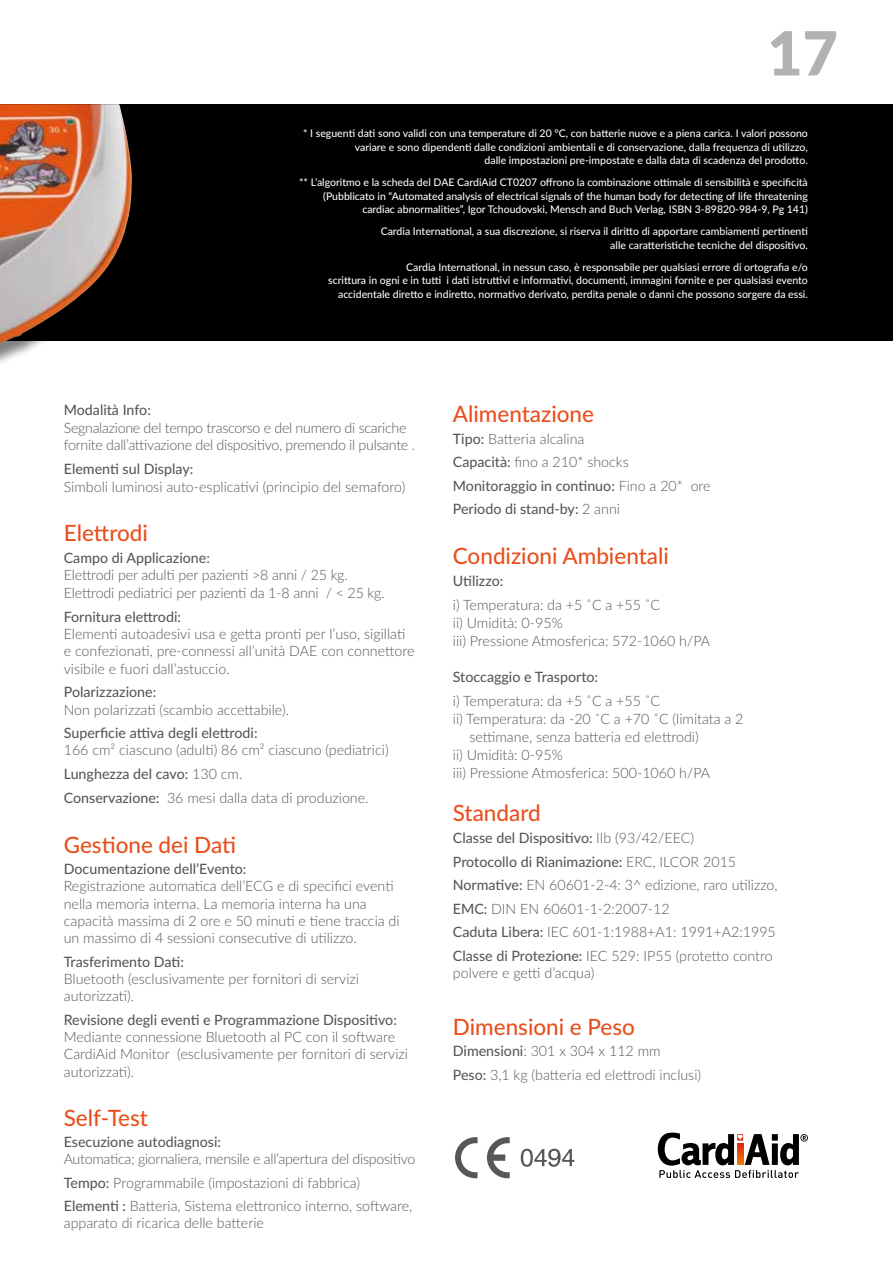
<style>
.page{position:relative;width:893px;height:1263px;background:#fff}
.page>*{position:absolute;margin:0;border:0;box-sizing:border-box;transform-origin:0 0}
.t1{font:900 60.75px "Lato";color:#b3b2b2}
.t2{font:500 22.5px "Lato";color:#e94e1b}
.t3{font:300 14.25px/17.2px "Lato";color:#575756}
.t4{font:500 14.25px/23.7px "Lato";color:#575756}
.t5{font:300 14.25px/17.2px "Lato";letter-spacing:-.02em;color:#575756}
.t6{font:500 10.5px/13.5px "Lato";color:#fff;text-align:right}
.s1{font-weight:500}
.s2{font-weight:300}
</style>
<div class="page">
<div style="left:0;top:104px;width:893px;height:236px;background:#000"></div>
<svg style="left:455px;top:1137px;width:55px;height:41px"></svg>
<svg style="left:521px;top:1149px;width:53px;height:18px"></svg>
<div style="left:0;top:104px;width:145px;height:281px;background:#000;opacity:.5"></div>
<img style="left:0;top:104px;width:132px;height:239px">
<svg style="left:658px;top:1132px;width:150px;height:46px"></svg>
<h1 class="t1" style="left:767px;top:8px;width:72px">17</h1>
<p class="t6" style="left:303px;top:126px;width:506px">* I seguenti dati sono validi con una temperature di 20 °C, con batterie nuove e a piena carica. I valori possono variare e sono dipendenti dalle condizioni ambientali e di conservazione, dalla frequenza di utilizzo,<br>dalle impostazioni pre-impostate e dalla data di scadenza del prodotto.</p>
<p class="t6" style="left:299px;top:175px;width:510px">** L’algoritmo e la scheda del DAE CardiAid CT0207 offrono la combinazione ottimale di sensibilità e specificità (Pubblicato in “Automated analysis of electrical signals of the human body for detecting of life threatening cardiac abnormalities”, Igor Tchoudovski, Mensch and Buch Verlag, ISBN 3-89820-984-9, Pg 141)</p>
<p class="t6" style="left:381px;top:224px;width:429px">Cardia International, a sua discrezione, si riserva il diritto di apportare cambiamenti pertinenti alle caratteristiche tecniche del dispositivo.</p>
<p class="t6" style="left:328px;top:260px;width:481px">Cardia International, in nessun caso, è responsabile per qualsiasi errore di ortografia e/o<br>scrittura in ogni e in tutti i dati istruttivi e informativi, documenti, immagini fornite e per qualsiasi evento accidentale diretto e indiretto, normativo derivato, perdita penale o danni che possono sorgere da essi.</p>
<p class="t4" style="left:64px;top:398px;width:89px">Modalità Info:</p>
<p class="t5" style="left:64px;top:418px;width:353px">Segnalazione del tempo trascorso e del numero di scariche fornite dall’attivazione del dispositivo, premendo il pulsante .</p>
<p class="t4" style="left:64px;top:456px;width:131px">Elementi sul Display:</p>
<p class="t3" style="left:64px;top:477px;width:343px">Simboli luminosi auto-esplicativi (principio del semaforo)</p>
<h2 class="t2" style="left:64px;top:517px;width:86px">Elettrodi</h2>
<p class="t4" style="left:64px;top:545px;width:148px">Campo di Applicazione:</p>
<p class="t3" style="left:64px;top:566px;width:323px;line-height:18px">Elettrodi per adulti per pazienti &gt;8 anni / 25 kg.<br>Elettrodi pediatrici per pazienti da 1-8 anni / &lt; 25 kg.</p>
<p class="t4" style="left:64px;top:604px;width:119px">Fornitura elettrodi:</p>
<p class="t3" style="left:64px;top:625px;width:352px">Elementi autoadesivi usa e getta pronti per l’uso, sigillati e confezionati, pre-connessi all’unità DAE con connettore visibile e fuori dall’astuccio.</p>
<p class="t4" style="left:64px;top:680px;width:94px">Polarizzazione:</p>
<p class="t3" style="left:64px;top:700px;width:227px">Non polarizzati (scambio accettabile).</p>
<p class="t4" style="left:64px;top:720px;width:195px">Superficie attiva degli elettrodi:</p>
<p class="t3" style="left:64px;top:738px;width:326px;line-height:23.7px">166 cm² ciascuno (adulti) 86 cm² ciascuno (pediatrici)<br><span class="s1">Lunghezza del cavo:</span> 130 cm.<br><span class="s1">Conservazione:</span> 36 mesi dalla data di produzione.</p>
<h2 class="t2" style="left:64px;top:828px;width:174px">Gestione dei Dati</h2>
<p class="t4" style="left:64px;top:856px;width:184px">Documentazione dell’Evento:</p>
<p class="t3" style="left:64px;top:877px;width:337px">Registrazione automatica dell’ECG e di specifici eventi nella memoria interna. La memoria interna ha una capacità massima di 2 ore e 50 minuti e tiene traccia di un massimo di 4 sessioni consecutive di utilizzo.</p>
<p class="t4" style="left:64px;top:949px;width:122px">Trasferimento Dati:</p>
<p class="t3" style="left:64px;top:970px;width:297px">Bluetooth (esclusivamente per fornitori di servizi autorizzati).</p>
<p class="t4" style="left:64px;top:1007px;width:335px">Revisione degli eventi e Programmazione Dispositivo:</p>
<p class="t3" style="left:64px;top:1028px;width:346px">Mediante connessione Bluetooth al PC con il software<br>CardiAid Monitor (esclusivamente per fornitori di servizi autorizzati).</p>
<h2 class="t2" style="left:64px;top:1101px;width:86px">Self-Test</h2>
<p class="t4" style="left:64px;top:1129px;width:159px">Esecuzione autodiagnosi:</p>
<p class="t3" style="left:64px;top:1147px;width:353px;line-height:23.2px">Automatica; giornaliera, mensile e all’apertura del dispositivo<br><span class="s1">Tempo:</span> Programmabile (impostazioni di fabbrica)<br><span class="s1">Elementi :</span> Batteria, Sistema elettronico interno, software,</p>
<p class="t3" style="left:64px;top:1214px;width:202px">apparato di ricarica delle batterie</p>
<h2 class="t2" style="left:453px;top:398px;width:143px">Alimentazione</h2>
<p class="t4" style="left:453px;top:426px;width:259px">Tipo: <span class="s2">Batteria alcalina<br></span>Capacità: <span class="s2">fino a 210* shocks<br></span>Monitoraggio in continuo: <span class="s2">Fino a 20* ore<br></span>Periodo di stand-by: <span class="s2">2 anni</span></p>
<h2 class="t2" style="left:453px;top:540px;width:217px">Condizioni Ambientali</h2>
<p class="t4" style="left:453px;top:568px;width:52px">Utilizzo:</p>
<p class="t3" style="left:453px;top:596px;width:259px;line-height:18px">i) Temperatura: da +5 ˚C a +55 ˚C<br>ii) Umidità: 0-95%<br>iii) Pressione Atmosferica: 572-1060 h/PA</p>
<p class="t4" style="left:453px;top:664px;width:147px">Stoccaggio e Trasporto:</p>
<p class="t3" style="left:453px;top:692px;width:209px">i) Temperatura: da +5 ˚C a +55 ˚C</p>
<p class="t3" style="left:453px;top:710px;width:292px">ii) Temperatura: da -20 ˚C a +70 ˚C (limitata a 2</p>
<p class="t3" style="left:469px;top:728px;width:231px">settimane, senza batteria ed elettrodi)</p>
<p class="t3" style="left:453px;top:746px;width:111px">ii) Umidità: 0-95%</p>
<p class="t3" style="left:453px;top:764px;width:259px">iii) Pressione Atmosferica: 500-1060 h/PA</p>
<h2 class="t2" style="left:453px;top:797px;width:89px">Standard</h2>
<p class="t3" style="left:453px;top:825px;width:326px;line-height:23.7px"><span class="s1">Classe del Dispositivo:</span> IIb (93/42/EEC)<br><span class="s1">Protocollo di Rianimazione:</span> ERC, ILCOR 2015<br><span class="s1">Normative:</span> EN 60601-2-4: 3^ edizione, raro utilizzo, <span class="s1">EMC:</span> DIN EN 60601-1-2:2007-12<br><span class="s1">Caduta Libera:</span> IEC 601-1:1988+A1: 1991+A2:1995<br><span class="s1">Classe di Protezione:</span> IEC 529: IP55 (protetto contro</p>
<p class="t3" style="left:453px;top:964px;width:143px">polvere e getti d’acqua)</p>
<h2 class="t2" style="left:453px;top:1010px;width:184px">Dimensioni e Peso</h2>
<p class="t3" style="left:453px;top:1038px;width:250px;line-height:23.7px"><span class="s1">Dimensioni</span>: 301 x 304 x 112 mm<br><span class="s1">Peso:</span> 3,1 kg (batteria ed elettrodi inclusi)</p>
</div>
